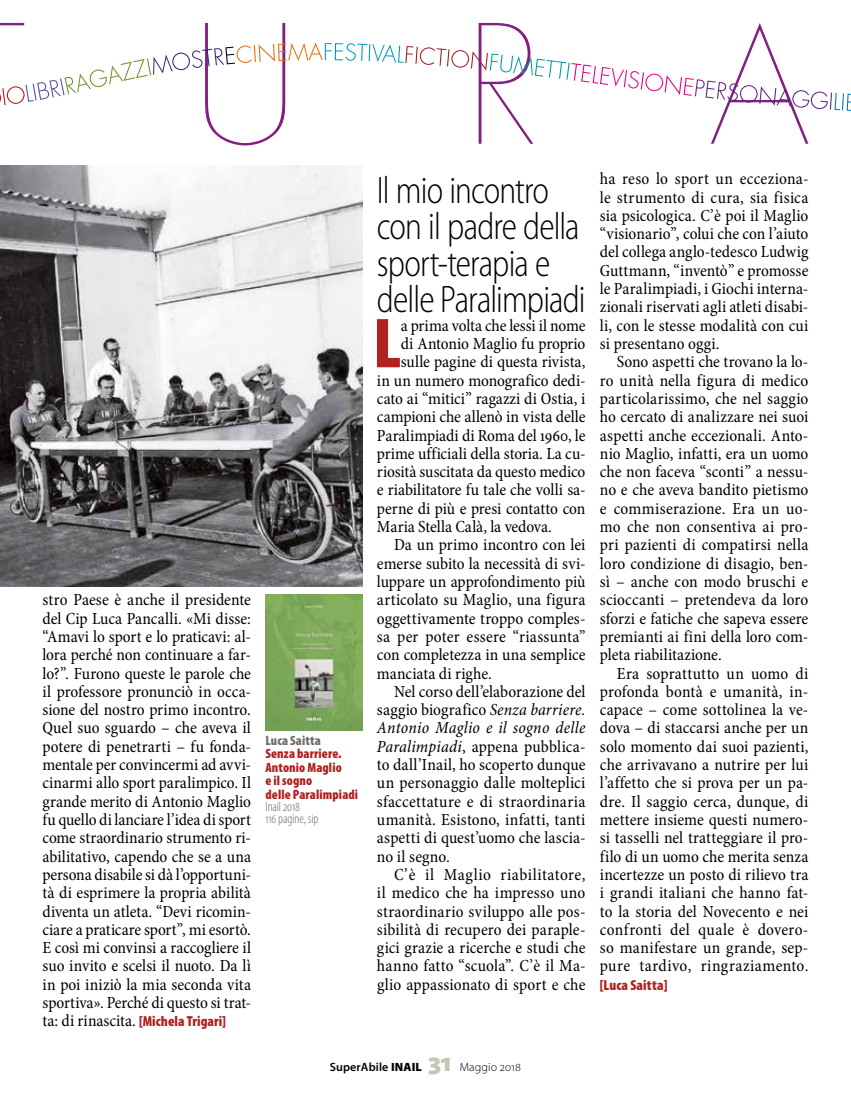
<style>
.page{position:relative;width:851px;height:1106px;background:#fff}
.page>*{position:absolute;margin:0;border:0;box-sizing:border-box;transform-origin:0 0}
.t1{font:900 condensed 71.4px "Myriad Pro";color:#b22020}
.t2{font:300 semi-condensed 38.4px/36.6px "Myriad Pro";letter-spacing:-.025em;color:#000;scale:.9 1}
.t3{font:condensed 17.1px/18.3px "Minion Pro";letter-spacing:.005em;color:#000;text-align:justify}
.t4{font:italic condensed 17.1px "Minion Pro";letter-spacing:.015em;color:#000}
.t5{font:condensed 17.1px "Minion Pro";letter-spacing:-.015em;color:#000}
.t6{font:condensed 17.1px "Minion Pro";letter-spacing:.03em;color:#000}
.t7{font:900 condensed 14.55px "Myriad Pro";letter-spacing:.01em;color:#b22020}
.t8{font:900 condensed 13.5px/13.5px "Myriad Pro";letter-spacing:.01em;color:#b22020}
.t9{font:300 condensed 13.5px/12px "Myriad Pro";letter-spacing:-.005em;color:#6b6f68}
.t10{font:900 condensed 13.5px "Myriad Pro";letter-spacing:.01em;color:#6b6f68}
.t11{font:600 12px "Myriad Pro";letter-spacing:.01em;color:#000}
.s1{font-family:"Minion Pro";font-weight:400;font-size:17.1px;color:#000}
.s2{font-style:italic}
.s3{font-weight:900}
.s4{font-weight:900;font-size:27px;color:#c6c4b2}
.s5{font-weight:300}
</style>
<div class="page">
<img style="left:0;top:165px;width:362px;height:422px">
<img style="left:265px;top:594px;width:97px;height:136px">
<svg style="left:0;top:23px;width:850px;height:122px"></svg>
<p class="t3" style="left:43px;top:591px;width:210px">stro Paese è anche il presidente del Cip Luca Pancalli. «Mi disse: “Amavi lo sport e lo praticavi: al&shy;lora perché non continuare a far&shy;lo?”. Furono queste le parole che il professore pronunciò in occa&shy;sione del nostro primo incontro.<br>Quel suo sguardo – che aveva il potere di penetrarti – fu fonda&shy;mentale per convincermi ad avvi&shy;cinarmi allo sport paralimpico. Il grande merito di Antonio Maglio fu quello di lanciare l’idea di sport come straordinario strumento ri&shy;abilitativo, capendo che se a una persona disabile si dà l’opportuni&shy;tà di esprimere la propria abilità diventa un atleta. “Devi ricomin&shy;ciare a praticare sport”, mi esortò.<br>E così mi convinsi a raccogliere il suo invito e scelsi il nuoto. Da lì in poi iniziò la mia seconda vita sportiva». Perché di questo si trat-</p>
<p class="t7" style="left:43px;top:1012px;width:185px"><span class="s1">ta: di rinascita.</span> [Michela Trigari]</p>
<p class="t10" style="left:265px;top:731px;width:57px">Luca Saitta</p>
<p class="t8" style="left:265px;top:746px;width:94px">Senza barriere.<br>Antonio Maglio<br>e il sogno<br>delle Paralimpiadi</p>
<p class="t9" style="left:265px;top:800px;width:55px">Inail 2018<br>116 pagine, sip</p>
<h2 class="t2" style="left:377px;top:171px;width:233px">Il mio incontro con il padre della sport-terapia e delle Paralimpiadi</h2>
<h1 class="t1" style="left:373px;top:298px;width:30px">L</h1>
<p class="t5" style="left:400px;top:314px;width:186px">a prima volta che lessi il nome</p>
<p class="t3" style="left:400px;top:334px;width:186px">di Antonio Maglio fu proprio</p>
<p class="t3" style="left:400px;top:353px;width:186px">sulle pagine di questa rivista,</p>
<p class="t3" style="left:377px;top:371px;width:210px">in un numero monografico dedi-</p>
<p class="t3" style="left:377px;top:389px;width:210px">cato ai “mitici” ragazzi di Ostia, i</p>
<p class="t3" style="left:377px;top:408px;width:210px">campioni che allenò in vista delle</p>
<p class="t3" style="left:377px;top:426px;width:210px">Paralimpiadi di Roma del 1960, le</p>
<p class="t3" style="left:377px;top:444px;width:210px">prime ufficiali della storia. La cu-</p>
<p class="t3" style="left:377px;top:463px;width:210px">riosità suscitata da questo medico</p>
<p class="t3" style="left:377px;top:481px;width:210px">e riabilitatore fu tale che volli sa-</p>
<p class="t3" style="left:377px;top:499px;width:210px">perne di più e presi contatto con</p>
<p class="t3" style="left:377px;top:517px;width:176px">Maria Stella Calà, la vedova.</p>
<p class="t3" style="left:394px;top:536px;width:193px">Da un primo incontro con lei</p>
<p class="t3" style="left:377px;top:554px;width:210px">emerse subito la necessità di svi-</p>
<p class="t3" style="left:377px;top:572px;width:210px">luppare un approfondimento più</p>
<p class="t3" style="left:377px;top:591px;width:210px">articolato su Maglio, una figura</p>
<p class="t3" style="left:377px;top:609px;width:210px">oggettivamente troppo comples-</p>
<p class="t3" style="left:377px;top:627px;width:210px">sa per poter essere “riassunta”</p>
<p class="t3" style="left:377px;top:646px;width:210px">con completezza in una semplice</p>
<p class="t3" style="left:377px;top:664px;width:116px">manciata di righe.</p>
<p class="t3" style="left:394px;top:682px;width:193px">Nel corso dell’elaborazione del</p>
<p class="t3" style="left:377px;top:700px;width:210px">saggio biografico <span class="s2">Senza barriere.</span></p>
<p class="t4" style="left:377px;top:716px;width:210px">Antonio Maglio e il sogno delle</p>
<p class="t3" style="left:377px;top:737px;width:210px"><span class="s2">Paralimpiadi</span>, appena pubblica-</p>
<p class="t3" style="left:377px;top:755px;width:210px">to dall’Inail, ho scoperto dunque</p>
<p class="t3" style="left:377px;top:774px;width:210px">un personaggio dalle molteplici</p>
<p class="t3" style="left:377px;top:792px;width:210px">sfaccettature e di straordinaria</p>
<p class="t3" style="left:377px;top:810px;width:210px">umanità. Esistono, infatti, tanti</p>
<p class="t3" style="left:377px;top:829px;width:210px">aspetti di quest’uomo che lascia-</p>
<p class="t3" style="left:377px;top:847px;width:74px">no il segno.</p>
<p class="t6" style="left:394px;top:863px;width:193px">C’è il Maglio riabilitatore,</p>
<p class="t3" style="left:377px;top:883px;width:210px">il medico che ha impresso uno</p>
<p class="t3" style="left:377px;top:902px;width:210px">straordinario sviluppo alle pos-</p>
<p class="t3" style="left:377px;top:920px;width:210px">sibilità di recupero dei paraple-</p>
<p class="t3" style="left:377px;top:938px;width:210px">gici grazie a ricerche e studi che</p>
<p class="t3" style="left:377px;top:957px;width:210px">hanno fatto “scuola”. C’è il Ma-</p>
<p class="t3" style="left:377px;top:975px;width:210px">glio appassionato di sport e che</p>
<p class="t11" style="left:330px;top:1059px;width:193px">SuperAbile <span class="s3">INAIL</span> <span class="s4">31</span> <span class="s5">Maggio 2018</span></p>
<p class="t3" style="left:600px;top:170px;width:210px">ha reso lo sport un ecceziona&shy;le strumento di cura, sia fisica sia psicologica. C’è poi il Maglio “visionario”, colui che con l’aiuto del collega anglo-tedesco Ludwig Guttmann, “inventò” e promosse le Paralimpiadi, i Giochi interna&shy;zionali riservati agli atleti disabi&shy;li, con le stesse modalità con cui si presentano oggi.</p>
<p class="t3" style="left:600px;top:353px;width:210px;text-indent:17px">Sono aspetti che trovano la lo&shy;ro unità nella figura di medico particolarissimo, che nel saggio ho cercato di analizzare nei suoi aspetti anche eccezionali. Anto&shy;nio Maglio, infatti, era un uomo che non faceva “sconti” a nessu&shy;no e che aveva bandito pietismo e commiserazione. Era un uo&shy;mo che non consentiva ai pro&shy;pri pazienti di compatirsi nella loro condizione di disagio, ben&shy;sì – anche con modo bruschi e scioccanti – pretendeva da loro sforzi e fatiche che sapeva essere premianti ai fini della loro com&shy;pleta riabilitazione.</p>
<p class="t3" style="left:600px;top:664px;width:210px;text-indent:17px">Era soprattutto un uomo di profonda bontà e umanità, in&shy;capace – come sottolinea la ve&shy;dova – di staccarsi anche per un solo momento dai suoi pazienti, che arrivavano a nutrire per lui l’affetto che si prova per un pa&shy;dre. Il saggio cerca, dunque, di mettere insieme questi numero&shy;si tasselli nel tratteggiare il pro&shy;filo di un uomo che merita senza incertezze un posto di rilievo tra i grandi italiani che hanno fat&shy;to la storia del Novecento e nei confronti del quale è dovero&shy;so manifestare un grande, sep&shy;pure tardivo, ringraziamento.</p>
<p class="t7" style="left:600px;top:975px;width:69px">[Luca Saitta]</p>
</div>
